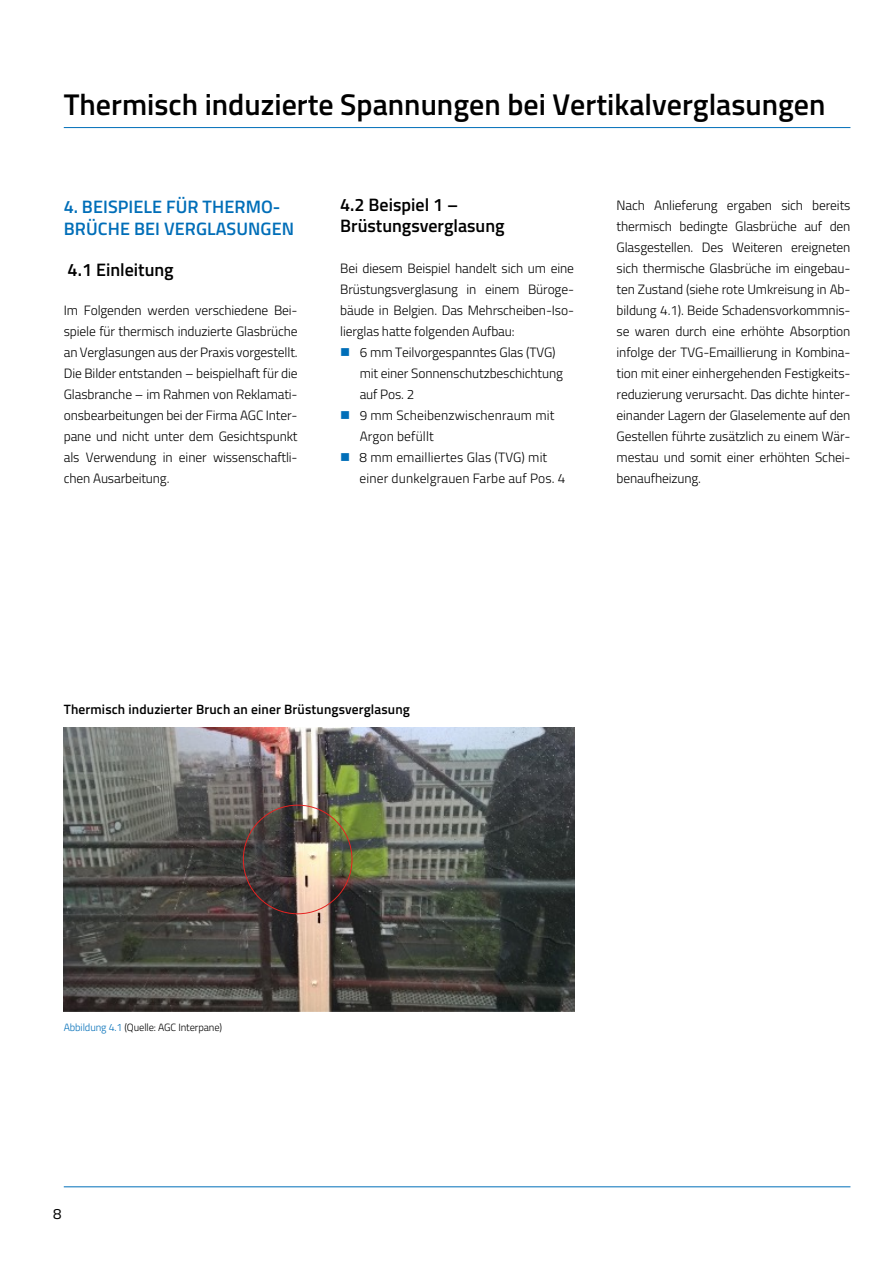
<style>
.page{position:relative;width:893px;height:1263px;background:#fff}
.page>*{position:absolute;margin:0;border:0;box-sizing:border-box;transform-origin:0 0}
.t1{font:600 30px "Titillium";color:#000}
.t2{font:600 18px/21.6px "Titillium";color:#000}
.t3{font:600 18px/21.6px "Titillium";letter-spacing:.005em;color:#006eb8}
.t4{font:15px "Titillium";color:#000}
.t5{font:300 13.5px/21px "Titillium";letter-spacing:-.01em;color:#000;text-align:justify}
.t6{font:300 13.5px/21px "Titillium";letter-spacing:.01em;color:#000}
.t7{font:600 13.5px "Titillium";letter-spacing:.01em;color:#000}
.t8{font:300 10.5px "Titillium";letter-spacing:-.01em;color:#000}
.s1{color:#006eb8}
</style>
<div class="page">
<hr style="left:64px;top:127px;width:786px;height:1px;background:#006eb8">
<img style="left:64px;top:727px;width:510px;height:284px">
<hr style="left:64px;top:1186px;width:786px;height:1px;background:#006eb8">
<h1 class="t1" style="left:64px;top:82px;width:763px">Thermisch induzierte Spannungen bei Vertikalverglasungen</h1>
<h2 class="t3" style="left:64px;top:195px;width:232px">4. BEISPIELE FÜR THERMO-<br>BRÜCHE BEI VERGLASUNGEN</h2>
<h2 class="t2" style="left:68px;top:258px;width:108px">4.1 Einleitung</h2>
<p class="t5" style="left:64px;top:299px;width:235px">Im Folgenden werden verschiedene Bei&shy;spiele für thermisch induzierte Glasbrüche an Verglasungen aus der Praxis vorgestellt.<br>Die Bilder entstanden – beispielhaft für die Glasbranche – im Rahmen von Reklamati&shy;onsbearbeitungen bei der Firma AGC Inter&shy;pane und nicht unter dem Gesichtspunkt als Verwendung in einer wissenschaftli&shy;chen Ausarbeitung.</p>
<h2 class="t2" style="left:340px;top:193px;width:166px">4.2 Beispiel 1 –<br>Brüstungsverglasung</h2>
<p class="t5" style="left:340px;top:257px;width:235px">Bei diesem Beispiel handelt sich um eine Brüstungsverglasung in einem Büroge&shy;bäude in Belgien. Das Mehrscheiben-Iso&shy;lierglas hatte folgenden Aufbau:</p>
<p class="t6" style="left:360px;top:341px;width:207px">6 mm Teilvorgespanntes Glas (TVG) mit einer Sonnenschutzbeschichtung auf Pos. 2<br>9 mm Scheibenzwischenraum mit<br>Argon befüllt<br>8 mm emailliertes Glas (TVG) mit einer dunkelgrauen Farbe auf Pos. 4</p>
<p class="t5" style="left:617px;top:194px;width:235px">Nach Anlieferung ergaben sich bereits thermisch bedingte Glasbrüche auf den Glasgestellen. Des Weiteren ereigneten sich thermische Glasbrüche im eingebau&shy;ten Zustand (siehe rote Umkreisung in Ab&shy;bildung 4.1). Beide Schadensvorkommnis&shy;se waren durch eine erhöhte Absorption infolge der TVG-Emaillierung in Kombina&shy;tion mit einer einhergehenden Festigkeits&shy;reduzierung verursacht. Das dichte hinter&shy;einander Lagern der Glaselemente auf den Gestellen führte zusätzlich zu einem Wär&shy;mestau und somit einer erhöhten Schei&shy;benaufheizung.</p>
<p class="t7" style="left:64px;top:699px;width:348px">Thermisch induzierter Bruch an einer Brüstungsverglasung</p>
<p class="t8" style="left:64px;top:1020px;width:160px"><span class="s1">Abbildung 4.1</span> (Quelle: AGC Interpane)</p>
<p class="t4" style="left:53px;top:1203px;width:10px">8</p>
</div>
